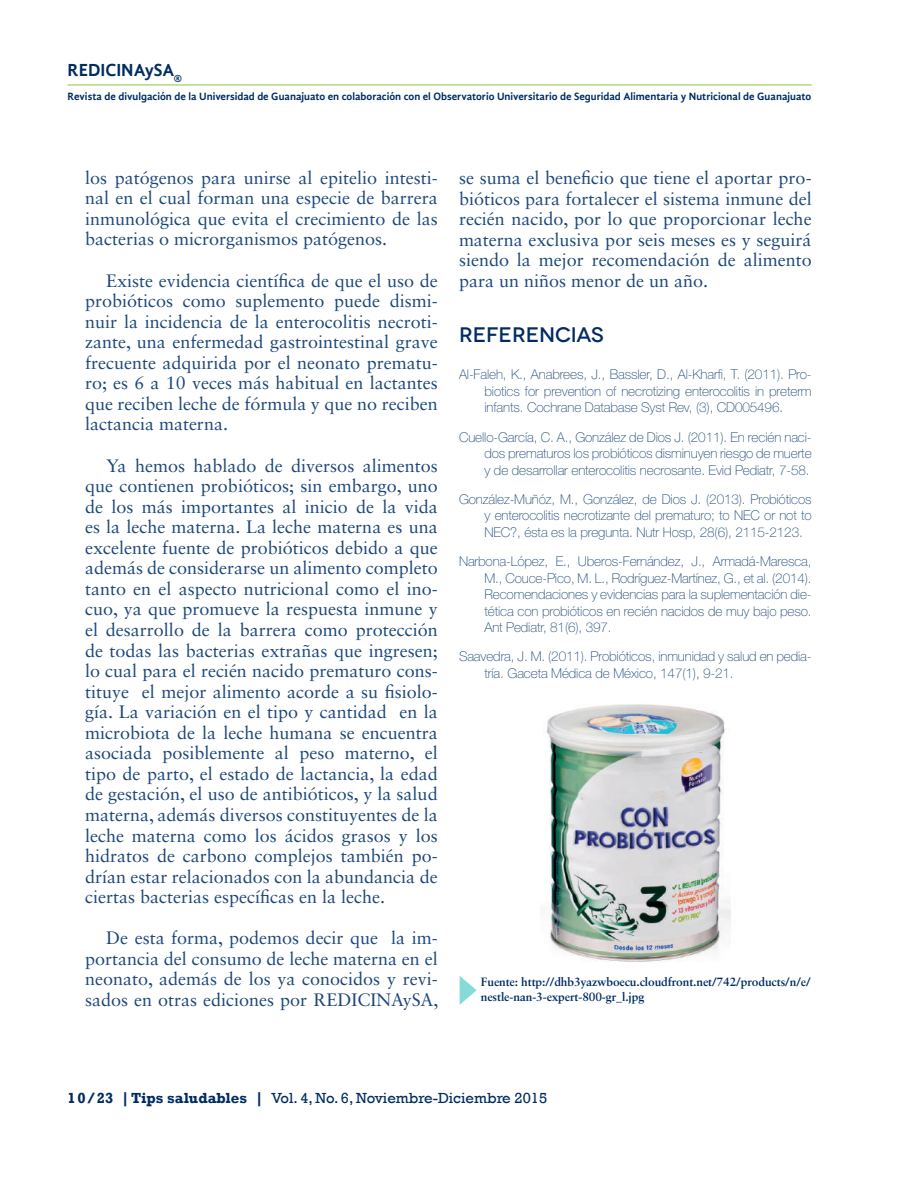
<style>
.page{position:relative;width:918px;height:1188px;background:#fff}
.page>*{position:absolute;margin:0;border:0;box-sizing:border-box;transform-origin:0 0}
.t1{font:500 21px "Novecentowide";color:#002c62}
.t2{font:18px/20.5px "Sabon LT Std";color:#1c4779;text-align:justify}
.t3{font:700 18px "Gandhi Sans";color:#002c62}
.t4{font:15px "Rockwell";color:#002c62}
.t5{font:100 13.5px/16.5px "Helvetica Neue LT Std";letter-spacing:-.01em;color:#1c4779;text-align:justify}
.t6{font:700 12px/14.4px "Sabon LT Std";letter-spacing:-.01em;color:#002c62}
.t7{font:700 10.95px "Gandhi Sans";color:#002c62}
.s1{font-weight:700}
.s2{font-family:"Bookman Old Style";font-weight:700}
</style>
<div class="page">
<hr style="left:68px;top:85px;width:744px;height:1px;background:#8cc63e">
<img style="left:546px;top:704px;width:185px;height:258px">
<svg style="left:459px;top:976px;width:18px;height:29px"></svg>
<p class="t3" style="left:68px;top:60px;width:116px">REDICINAySA<sub>®</sub></p>
<p class="t7" style="left:68px;top:90px;width:745px">Revista de divulgación de la Universidad de Guanajuato en colaboración con el Observatorio Universitario de Seguridad Alimentaria y Nutricional de Guanajuato</p>
<p class="t2" style="left:85px;top:167px;width:354px">los patógenos para unirse al epitelio intesti&shy;nal en el cual forman una especie de barrera inmunológica que evita el crecimiento de las bacterias o microrganismos patógenos.</p>
<p class="t2" style="left:85px;top:270px;width:354px;text-indent:21px">Existe evidencia científica de que el uso de probióticos como suplemento puede dismi&shy;nuir la incidencia de la enterocolitis necroti&shy;zante, una enfermedad gastrointestinal grave frecuente adquirida por el neonato prematu&shy;ro; es 6 a 10 veces más habitual en lactantes que reciben leche de fórmula y que no reciben lactancia materna.</p>
<p class="t2" style="left:85px;top:455px;width:354px;text-indent:21px">Ya hemos hablado de diversos alimentos que contienen probióticos; sin embargo, uno de los más importantes al inicio de la vida es la leche materna. La leche materna es una excelente fuente de probióticos debido a que además de considerarse un alimento completo tanto en el aspecto nutricional como el ino&shy;cuo, ya que promueve la respuesta inmune y el desarrollo de la barrera como protección de todas las bacterias extrañas que ingresen; lo cual para el recién nacido prematuro cons&shy;tituye el mejor alimento acorde a su fisiolo&shy;gía. La variación en el tipo y cantidad en la microbiota de la leche humana se encuentra asociada posiblemente al peso materno, el tipo de parto, el estado de lactancia, la edad de gestación, el uso de antibióticos, y la salud materna, además diversos constituyentes de la leche materna como los ácidos grasos y los hidratos de carbono complejos también po&shy;drían estar relacionados con la abundancia de ciertas bacterias específicas en la leche.</p>
<p class="t2" style="left:85px;top:928px;width:355px;text-indent:21px">De esta forma, podemos decir que la im&shy;portancia del consumo de leche materna en el neonato, además de los ya conocidos y revi&shy;sados en otras ediciones por REDICINAySA,</p>
<p class="t2" style="left:459px;top:167px;width:354px">se suma el beneficio que tiene el aportar pro&shy;bióticos para fortalecer el sistema inmune del recién nacido, por lo que proporcionar leche materna exclusiva por seis meses es y seguirá siendo la mejor recomendación de alimento para un niños menor de un año.</p>
<p class="t1" style="left:459px;top:322px;width:146px">REFERENCIAS</p>
<p class="t5" style="left:485px;top:366px;width:329px;text-indent:-26px">Al-Faleh, K., Anabrees, J., Bassler, D., Al-Kharfi, T. (2011). Pro&shy;biotics for prevention of necrotizing enterocolitis in preterm infants. Cochrane Database Syst Rev, (3), CD005496.</p>
<p class="t5" style="left:485px;top:428px;width:329px;text-indent:-26px">Cuello-García, C. A., González de Dios J. (2011). En recién naci&shy;dos prematuros los probióticos disminuyen riesgo de muerte y de desarrollar enterocolitis necrosante. Evid Pediatr, 7-58.</p>
<p class="t5" style="left:485px;top:491px;width:329px;text-indent:-26px">González-Muñóz, M., González, de Dios J. (2013). Probióticos y enterocolitis necrotizante del prematuro; to NEC or not to NEC?, ésta es la pregunta. Nutr Hosp, 28(6), 2115-2123.</p>
<p class="t5" style="left:485px;top:553px;width:329px;text-indent:-26px">Narbona-López, E., Uberos-Fernández, J., Armadá-Maresca, M., Couce-Pico, M. L., Rodríguez-Martínez, G., et al. (2014).<br>Recomendaciones y evidencias para la suplementación die&shy;tética con probióticos en recién nacidos de muy bajo peso.<br>Ant Pediatr, 81(6), 397.</p>
<p class="t5" style="left:485px;top:648px;width:329px;text-indent:-26px">Saavedra, J. M. (2011). Probióticos, inmunidad y salud en pedia&shy;tría. Gaceta Médica de México, 147(1), 9-21.</p>
<p class="t6" style="left:481px;top:975px;width:331px">Fuente: http://dhb3yazwboecu.cloudfront.net/742/products/n/e/ nestle-nan-3-expert-800-gr_l.jpg</p>
<p class="t4" style="left:68px;top:1089px;width:481px"><span class="s1">10/23</span> <span class="s2">|</span><span class="s1">Tips saludables</span> <span class="s2">|</span> Vol. 4, No. 6, Noviembre-Diciembre 2015</p>
</div>
